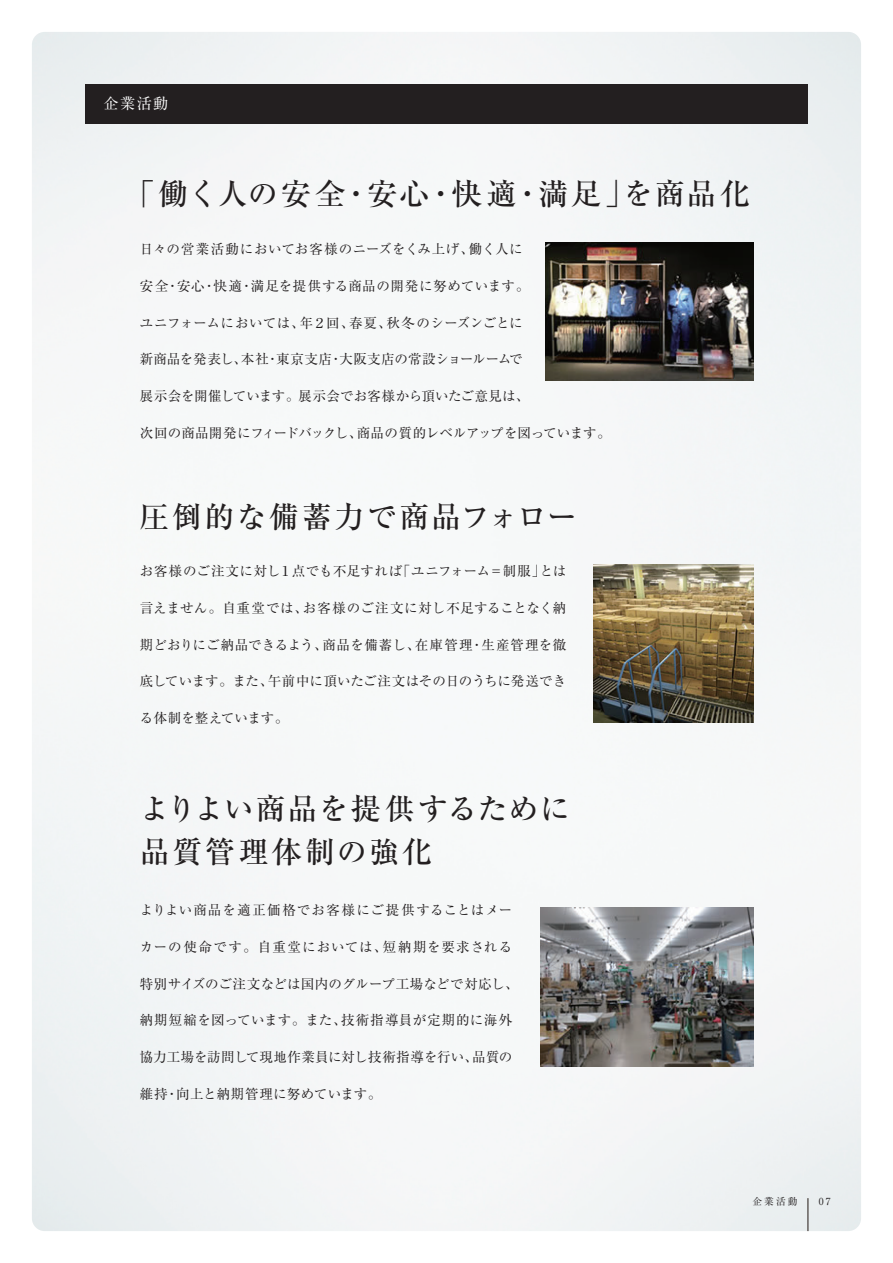
<style>
.page{position:relative;width:893px;height:1263px;background:#fff}
.page>*{position:absolute;margin:0;border:0;box-sizing:border-box;transform-origin:0 0}
.t1{font:500 30px/42.8px "Ryumin Pro";letter-spacing:.07em;color:#231f20}
.t2{font:15.15px "Ryumin Pro";color:#fff}
.t3{font:13.5px "Ryumin Pro";letter-spacing:.025em;color:#231f20}
.t4{font:13.5px "Ryumin Pro";color:#231f20}
.t5{font:13.5px "Ryumin Pro";letter-spacing:.005em;color:#231f20}
.t6{font:13.5px "Ryumin Pro";letter-spacing:.045em;color:#231f20}
.t7{font:13.5px "Ryumin Pro";letter-spacing:-.01em;color:#231f20}
.t8{font:13.5px "Ryumin Pro";letter-spacing:.08em;color:#231f20}
.t9{font:13.5px "Ryumin Pro";letter-spacing:.075em;color:#231f20}
.t10{font:13.5px "Ryumin Pro";letter-spacing:-.005em;color:#231f20}
.t11{font:9.75px "Ryumin Pro";letter-spacing:.215em;color:#231f20}
</style>
<div class="page">
<img style="left:32px;top:32px;width:829px;height:1199px">
<div style="left:85px;top:84px;width:723px;height:39px;background:#231f20"></div>
<hr style="left:808px;top:1198px;width:1px;height:33px;background:#221713">
<img style="left:545px;top:242px;width:208px;height:138px">
<img style="left:594px;top:564px;width:159px;height:159px">
<img style="left:540px;top:907px;width:213px;height:159px">
<p class="t2" style="left:103px;top:91px;width:66px">企業活動</p>
<h1 class="t1" style="left:125px;top:171px;width:627px">「働く人の安全・安心・快適・満足」を商品化</h1>
<p class="t6" style="left:140px;top:238px;width:384px">日々の営業活動においてお客様のニーズをくみ上げ、働く人に</p>
<p class="t6" style="left:140px;top:275px;width:391px">安全・安心・快適・満足を提供する商品の開発に努めています。</p>
<p class="t5" style="left:140px;top:312px;width:384px">ユニフォームにおいては、年２回、春夏、秋冬のシーズンごとに</p>
<p class="t4" style="left:140px;top:349px;width:384px">新商品を発表し、本社・東京支店・大阪支店の常設ショールームで</p>
<p class="t5" style="left:140px;top:385px;width:391px">展示会を開催しています。展示会でお客様から頂いたご意見は、</p>
<p class="t4" style="left:140px;top:422px;width:473px">次回の商品開発にフィードバックし、商品の質的レベルアップを図っています。</p>
<h1 class="t1" style="left:140px;top:493px;width:439px">圧倒的な備蓄力で商品フォロー</h1>
<p class="t3" style="left:140px;top:560px;width:428px">お客様のご注文に対し１点でも不足すれば「ユニフォーム＝制服」とは</p>
<p class="t3" style="left:140px;top:597px;width:428px">言えません。自重堂では、お客様のご注文に対し不足することなく納</p>
<p class="t3" style="left:140px;top:634px;width:428px">期どおりにご納品できるよう、商品を備蓄し、在庫管理・生産管理を徹</p>
<p class="t7" style="left:140px;top:671px;width:428px">底しています。また、午前中に頂いたご注文はその日のうちに発送でき</p>
<p class="t10" style="left:140px;top:707px;width:150px">る体制を整えています。</p>
<h1 class="t1" style="left:140px;top:785px;width:431px">よりよい商品を提供するために品質管理体制の強化</h1>
<p class="t8" style="left:140px;top:899px;width:374px">よりよい商品を適正価格でお客様にご提供することはメー</p>
<p class="t9" style="left:140px;top:936px;width:374px">カーの使命です。 自重堂においては、短納期を要求される</p>
<p class="t3" style="left:140px;top:973px;width:381px">特別サイズのご注文などは国内のグループ工場などで対応し、</p>
<p class="t3" style="left:140px;top:1010px;width:374px">納期短縮を図っています。また、技術指導員が定期的に海外</p>
<p class="t3" style="left:140px;top:1046px;width:374px">協力工場を訪問して現地作業員に対し技術指導を行い、品質の</p>
<p class="t3" style="left:140px;top:1083px;width:243px">維持・向上と納期管理に努めています。</p>
<p class="t11" style="left:752px;top:1194px;width:47px">企業活動</p>
<p class="t11" style="left:819px;top:1194px;width:14px">07</p>
</div>
